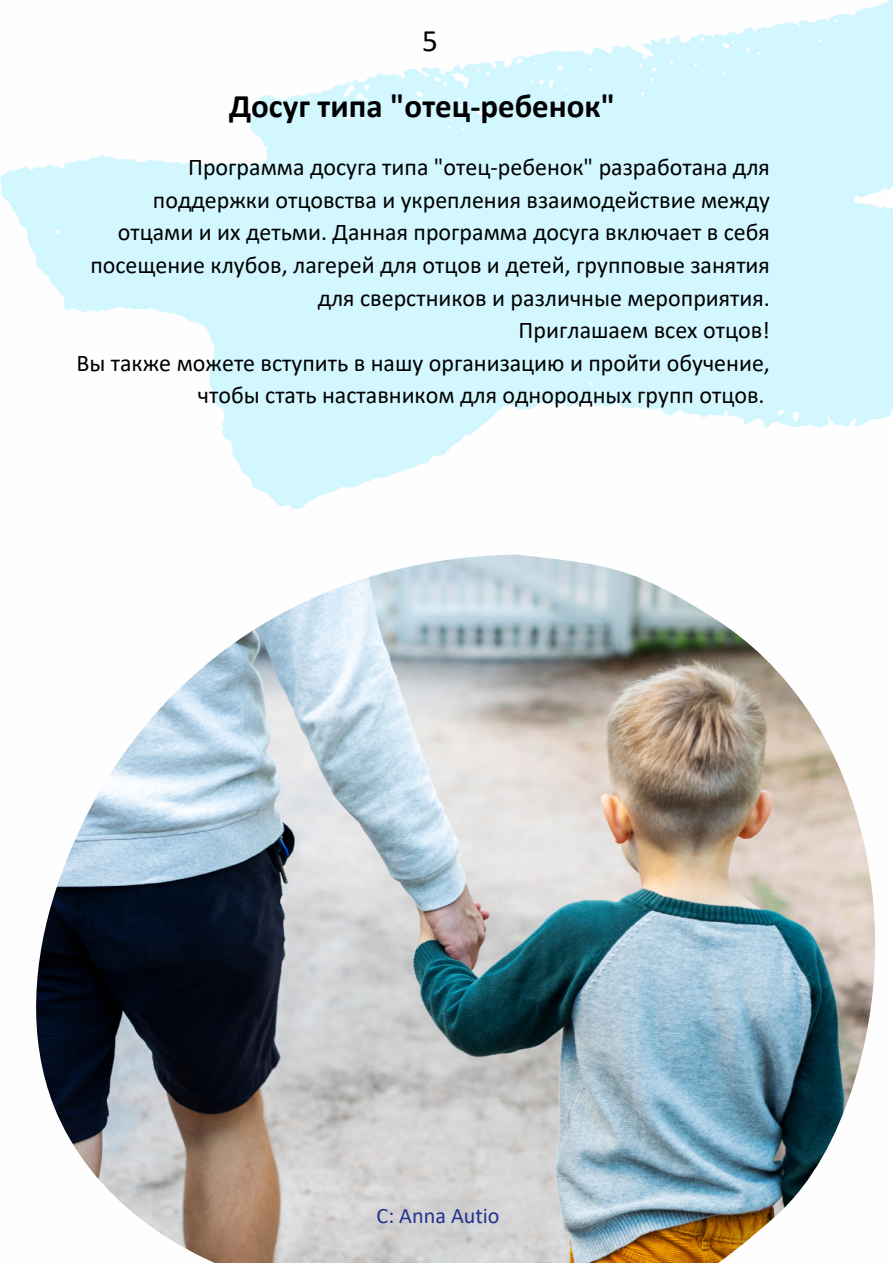
<style>
.page{position:relative;width:893px;height:1264px;background:#fff}
.page>*{position:absolute;margin:0;border:0;box-sizing:border-box;transform-origin:0 0}
.t1{font:700 33px "Calibri";color:#000}
.t2{font:31.2px "Calibri";color:#000}
.t3{font:24px/32.5px "Calibri";color:#000;text-align:right}
.t4{font:22.2px "Calibri";color:#23318e}
</style>
<div class="page">
<img style="left:36px;top:554px;width:839px;height:708px">
<img style="left:0;top:0;width:892px;height:509px">
<p class="t2" style="left:422px;top:28px;width:17px">5</p>
<p class="t1" style="left:229px;top:92px;width:388px">Досуг типа "отец-ребенок"</p>
<p class="t3" style="left:90px;top:153px;width:681px">Программа досуга типа "отец-ребенок" разработана для поддержки отцовства и укрепления взаимодействие между отцами и их детьми. Данная программа досуга включает в себя посещение клубов, лагерей для отцов и детей, групповые занятия для сверстников и различные мероприятия.</p>
<p class="t3" style="left:518px;top:316px;width:253px">Приглашаем всех отцов!</p>
<p class="t3" style="left:76px;top:348px;width:695px">Вы также можете вступить в нашу организацию и пройти обучение, чтобы стать наставником для однородных групп отцов.</p>
<p class="t4" style="left:376px;top:1206px;width:124px">C: Anna Autio</p>
</div>
